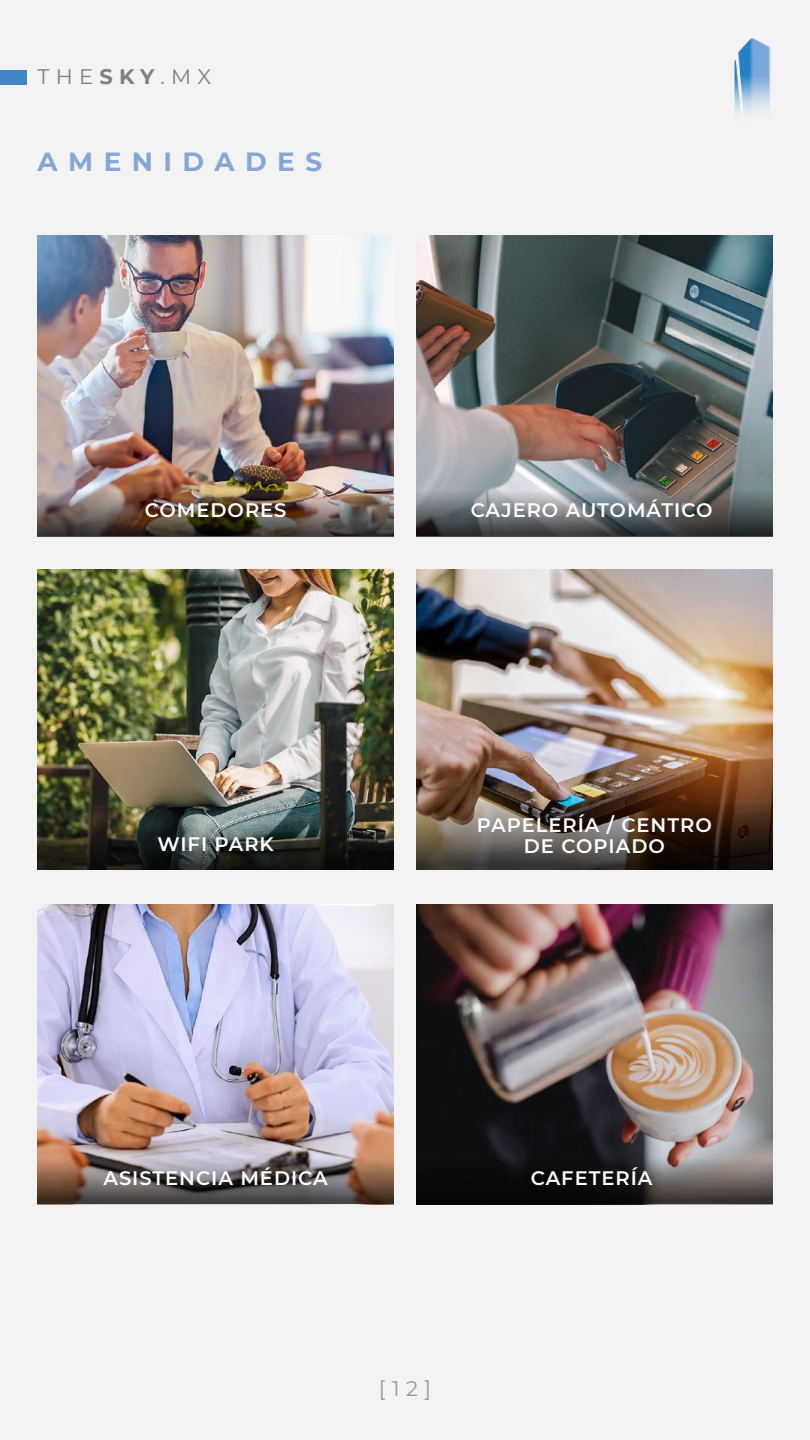
<style>
.page{position:relative;width:810px;height:1440px;background:#f3f3f3}
.page>*{position:absolute;margin:0;border:0;box-sizing:border-box;transform-origin:0 0}
.t1{font:700 26.25px "Montserrat";letter-spacing:.4em;color:#85a7d8}
.t2{font:21px "Montserrat";color:#808080}
.t3{font:21px "Montserrat";color:#989898}
.t4{font:600 19.5px/21px "Montserrat";letter-spacing:.05em;color:#fff;text-align:center}
.s1{font-weight:700}
</style>
<div class="page">
<img style="left:38px;top:236px;width:356px;height:248px">
<img style="left:416px;top:236px;width:356px;height:248px">
<svg style="left:416px;top:484px;width:356px;height:52px;background:#696e71"></svg>
<img style="left:38px;top:484px;width:356px;height:52px">
<img style="left:38px;top:904px;width:356px;height:247px">
<svg style="left:38px;top:1151px;width:356px;height:53px;background:#746562"></svg>
<img style="left:416px;top:904px;width:356px;height:247px">
<svg style="left:416px;top:1151px;width:356px;height:53px;background:#312e2f"></svg>
<img style="left:416px;top:570px;width:356px;height:223px">
<img style="left:38px;top:570px;width:356px;height:248px">
<img style="left:38px;top:818px;width:356px;height:52px">
<img style="left:416px;top:793px;width:356px;height:77px">
<img style="left:734px;top:38px;width:36px;height:77px">
<div style="left:0;top:70px;width:27px;height:14px;background:#4185c6"></div>
<p class="t2" style="left:38px;top:62px;width:175px">THE<span class="s1">SKY</span>.MX</p>
<h1 class="t1" style="left:38px;top:143px;width:286px">AMENIDADES</h1>
<p class="t4" style="left:145px;top:499px;width:143px">COMEDORES</p>
<p class="t4" style="left:471px;top:499px;width:243px">CAJERO AUTOMÁTICO</p>
<p class="t4" style="left:157px;top:833px;width:118px">WIFI PARK</p>
<p class="t4" style="left:477px;top:814px;width:236px">PAPELERÍA / CENTRO<br>DE COPIADO</p>
<p class="t4" style="left:104px;top:1167px;width:226px">ASISTENCIA MÉDICA</p>
<p class="t4" style="left:531px;top:1167px;width:123px">CAFETERÍA</p>
<p class="t3" style="left:379px;top:1374px;width:54px">[12]</p>
</div>
